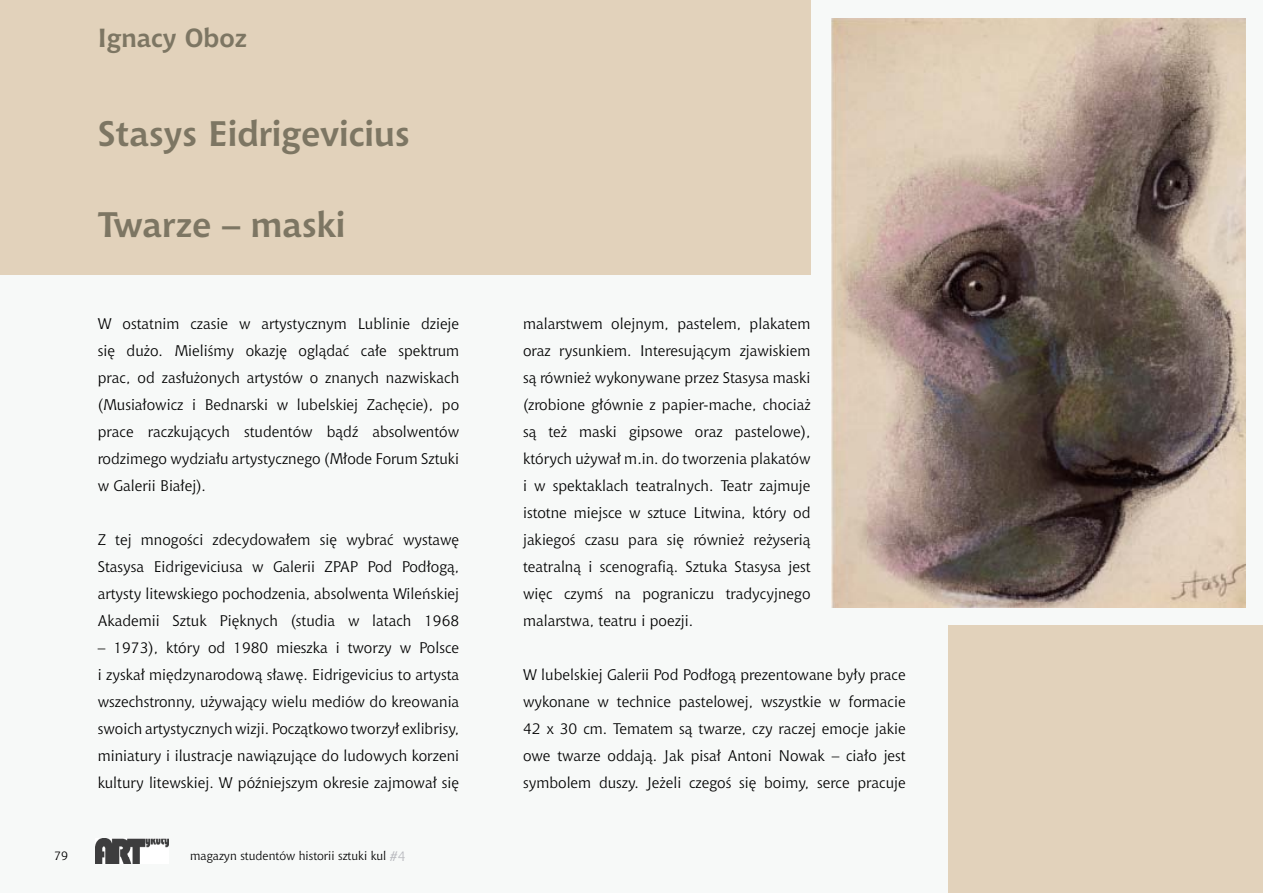
<style>
.page{position:relative;width:1263px;height:893px;background:#fff}
.page>*{position:absolute;margin:0;border:0;box-sizing:border-box;transform-origin:0 0}
.t1{font:700 34.5px "Chianti PL";color:#7d7663}
.t2{font:700 25.5px "Chianti PL";color:#7d7663}
.t3{font:15px/27px "Chianti PL";color:#000;text-align:justify}
.t4{font:12px "Chianti PL";color:#000}
.s1{font-size:13.5px;color:#b9babf}
</style>
<div class="page">
<div style="left:0;top:274px;width:957px;height:619px;background:#f7f9f8"></div>
<div style="left:948px;top:201px;width:315px;height:692px;background:#e2d2bb"></div>
<img style="left:96px;top:839px;width:73px;height:24px">
<div style="left:0;top:0;width:1209px;height:274px;background:#e2d2bb"></div>
<div style="left:811px;top:0;width:452px;height:625px;background:#f7f9f8"></div>
<img style="left:832px;top:18px;width:413px;height:590px">
<h2 class="t2" style="left:98px;top:22px;width:151px">Ignacy Oboz</h2>
<h1 class="t1" style="left:98px;top:113px;width:313px">Stasys Eidrigevicius</h1>
<h1 class="t1" style="left:98px;top:203px;width:249px">Twarze – maski</h1>
<p class="t3" style="left:98px;top:310px;width:363px">W ostatnim czasie w artystycznym Lublinie dzieje się dużo. Mieliśmy okazję oglądać całe spektrum prac, od zasłużonych artystów o znanych nazwiskach (Musiałowicz i Bednarski w lubelskiej Zachęcie), po prace raczkujących studentów bądź absolwentów rodzimego wydziału artystycznego (Młode Forum Sztuki w Galerii Białej).</p>
<p class="t3" style="left:98px;top:526px;width:363px">Z tej mnogości zdecydowałem się wybrać wystawę Stasysa Eidrigeviciusa w Galerii ZPAP Pod Podłogą, artysty litewskiego pochodzenia, absolwenta Wileńskiej Akademii Sztuk Pięknych (studia w latach 1968</p>
<p class="t3" style="left:98px;top:634px;width:363px">– 1973), który od 1980 mieszka i tworzy w Polsce i zyskał międzynarodową sławę. Eidrigevicius to artysta wszechstronny, używający wielu mediów do kreowania swoich artystycznych wizji. Początkowo tworzył exlibrisy, miniatury i ilustracje nawiązujące do ludowych korzeni kultury litewskiej. W późniejszym okresie zajmował się</p>
<p class="t4" style="left:54px;top:848px;width:16px">79</p>
<p class="t4" style="left:190px;top:848px;width:217px">magazyn studentów historii sztuki kul <span class="s1">#4</span></p>
<p class="t3" style="left:523px;top:310px;width:289px">malarstwem olejnym, pastelem, plakatem oraz rysunkiem. Interesującym zjawiskiem są również wykonywane przez Stasysa maski (zrobione głównie z papier-mache, chociaż są też maski gipsowe oraz pastelowe), których używał m.in. do tworzenia plakatów i w spektaklach teatralnych. Teatr zajmuje istotne miejsce w sztuce Litwina, który od jakiegoś czasu para się również reżyserią teatralną i scenografią. Sztuka Stasysa jest więc czymś na pograniczu tradycyjnego malarstwa, teatru i poezji.</p>
<p class="t3" style="left:523px;top:661px;width:384px">W lubelskiej Galerii Pod Podłogą prezentowane były prace wykonane w technice pastelowej, wszystkie w formacie 42 x 30 cm. Tematem są twarze, czy raczej emocje jakie owe twarze oddają. Jak pisał Antoni Nowak – ciało jest symbolem duszy. Jeżeli czegoś się boimy, serce pracuje</p>
</div>
